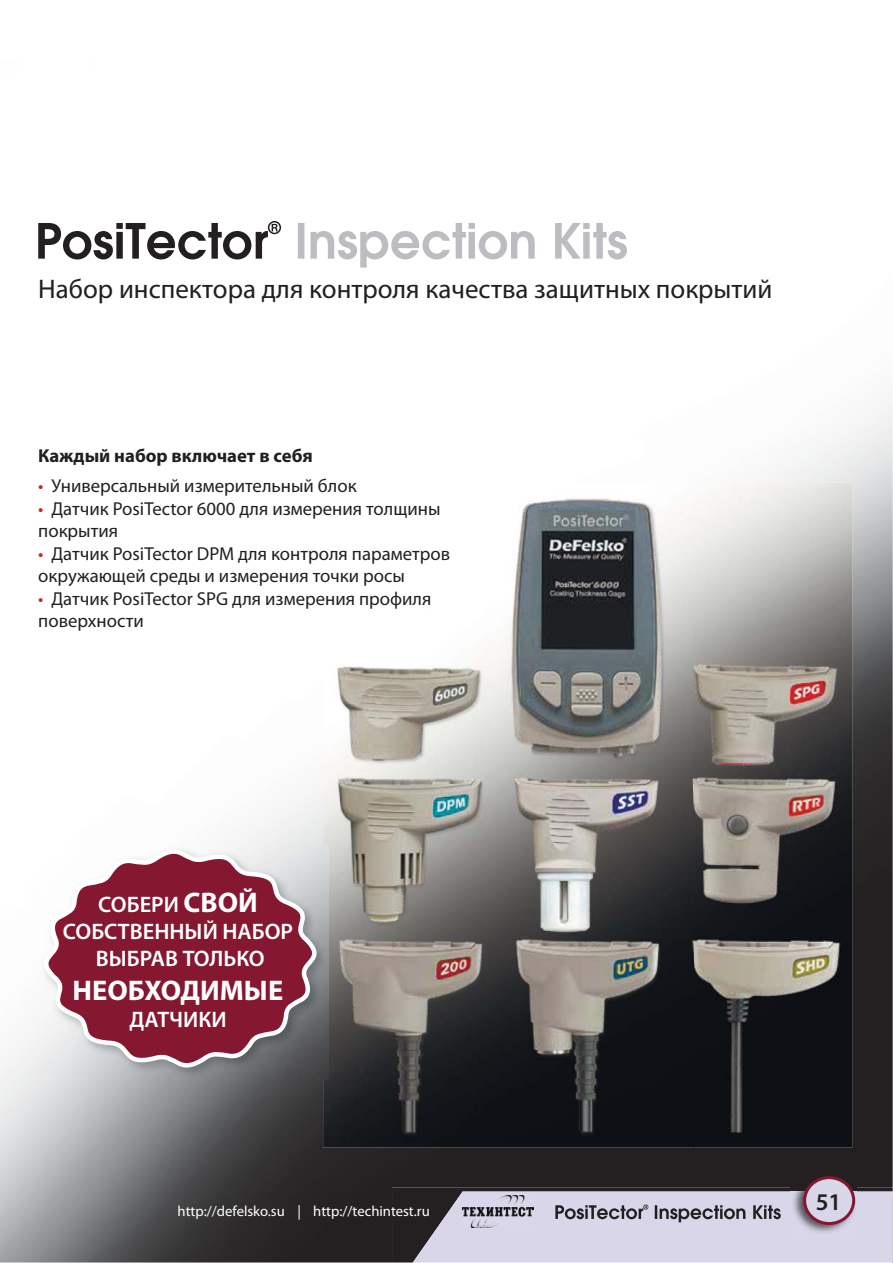
<style>
.page{position:relative;width:893px;height:1263px;background:#fff}
.page>*{position:absolute;margin:0;border:0;box-sizing:border-box;transform-origin:0 0}
.t1{font:700 28.5px "Myriad Pro";color:#fff}
.t2{font:27px "Myriad Pro";color:#231f20}
.t3{font:600 22.5px/27px "Myriad Pro";color:#fff;text-align:center}
.t4{font:18.75px/22.5px "Myriad Pro";color:#231f20}
.t5{font:700 18.75px "Myriad Pro";color:#231f20}
.t6{font:18px "Myriad Pro";color:#231f20}
.t7{font:14.7px "Myriad Pro";color:#fff}
.s1{color:#c6232a}
.s2{font-weight:700;font-size:28.5px}
</style>
<div class="page">
<img style="left:0;top:227px;width:893px;height:1036px">
<img style="left:179px;top:1205px;width:213px;height:14px">
<img style="left:139px;top:479px;width:217px;height:17px">
<img style="left:44px;top:502px;width:279px;height:17px">
<img style="left:44px;top:547px;width:279px;height:17px">
<img style="left:39px;top:570px;width:284px;height:16px">
<img style="left:44px;top:592px;width:279px;height:16px">
<img style="left:392px;top:1187px;width:501px;height:76px">
<img style="left:791px;top:1172px;width:65px;height:20px">
<svg style="left:804px;top:1178px;width:50px;height:46px"></svg>
<div style="left:803px;top:1176px;width:52px;height:49px;border:3px solid #851730;border-radius:50%"></div>
<svg style="left:413px;top:1192px;width:480px;height:71px;background:#c5c0d2"></svg>
<svg style="left:38px;top:221px;width:243px;height:38px"></svg>
<svg style="left:298px;top:223px;width:329px;height:45px"></svg>
<img style="left:323px;top:483px;width:529px;height:665px">
<img style="left:323px;top:483px;width:33px;height:13px">
<svg style="left:25px;top:834px;width:310px;height:249px"></svg>
<h2 class="t2" style="left:38px;top:273px;width:735px">Набор инспектора для контроля качества защитных покрытий</h2>
<p class="t5" style="left:38px;top:445px;width:276px">Каждый набор включает в себя</p>
<p class="t4" style="left:38px;top:475px;width:320px"><span class="s1">•</span> Универсальный измерительный блок</p>
<p class="t4" style="left:38px;top:497px;width:404px"><span class="s1">•</span> Датчик PosiTector 6000 для измерения толщины покрытия</p>
<p class="t4" style="left:38px;top:542px;width:413px"><span class="s1">•</span> Датчик PosiTector DPM для контроля параметров окружающей среды и измерения точки росы</p>
<p class="t4" style="left:38px;top:587px;width:395px"><span class="s1">•</span> Датчик PosiTector SPG для измерения профиля поверхности</p>
<p class="t3" style="left:63px;top:891px;width:232px">СОБЕРИ <span class="s2">СВОЙ<br></span>СОБСТВЕННЫЙ НАБОР<br>ВЫБРАВ ТОЛЬКО</p>
<h1 class="t1" style="left:73px;top:974px;width:212px">НЕОБХОДИМЫЕ</h1>
<p class="t3" style="left:129px;top:1006px;width:99px">ДАТЧИКИ</p>
<p class="t7" style="left:178px;top:1202px;width:254px">http://defelsko.su | http://techintest.ru</p>
<p class="t6" style="left:816px;top:1198px;width:40px"><sup>51</sup>|51</p>
</div>
